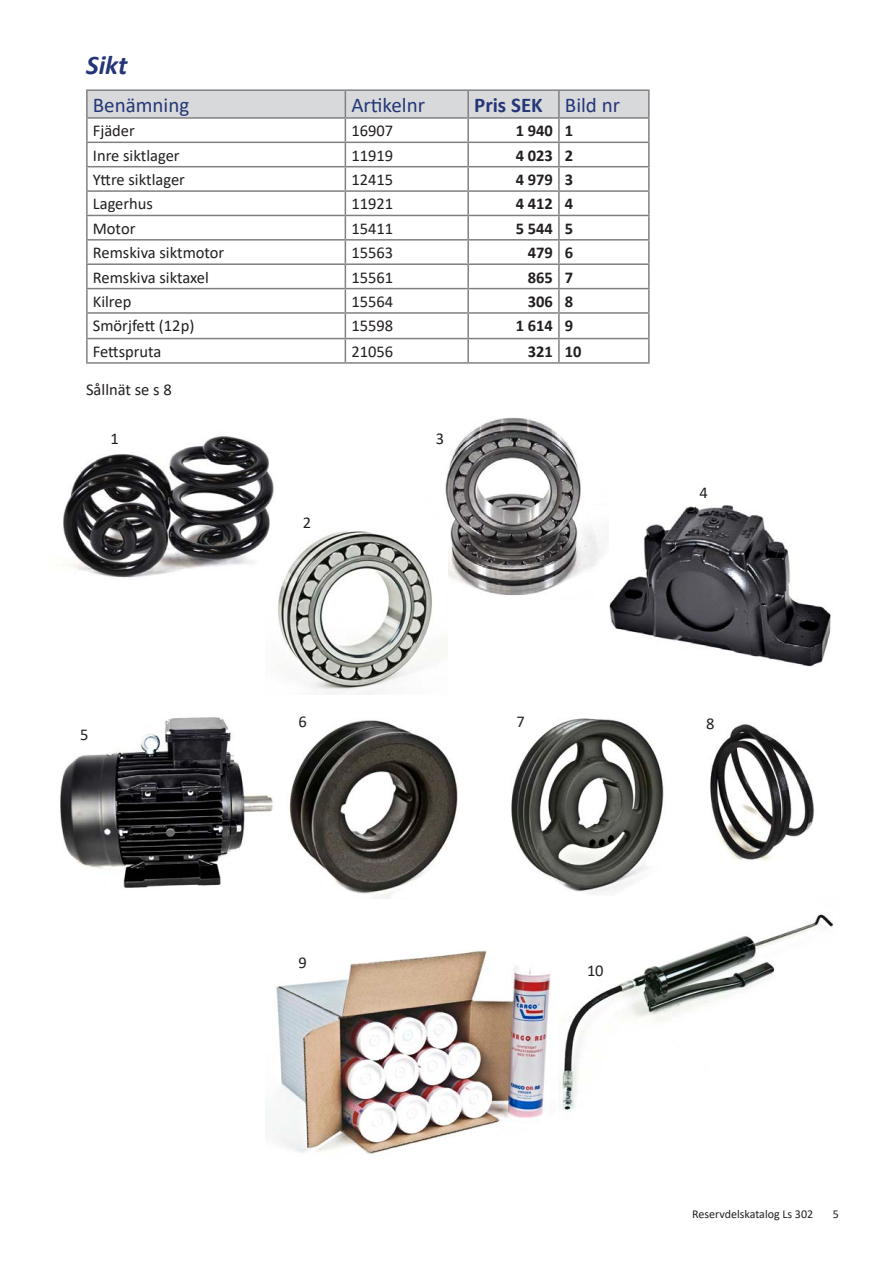
<style>
.page{position:relative;width:893px;height:1263px;background:#fff}
.page>*{position:absolute;margin:0;border:0;box-sizing:border-box;transform-origin:0 0}
.t1{font:italic 700 27px "Calibri";color:#243677}
.t2{font:21px "Calibri";color:#243677}
.t3{font:700 21px "Calibri";color:#243677}
.t4{font:16.5px "Calibri";color:#231f20}
.t5{font:700 16.5px "Calibri";color:#231f20}
.t6{font:12px "Calibri";color:#231f20}
</style>
<div class="page">
<hr style="left:86px;top:89px;width:259px;height:2px;background:#808083">
<hr style="left:86px;top:91px;width:2px;height:26px;background:#808083">
<hr style="left:345px;top:89px;width:123px;height:2px;background:#808083">
<hr style="left:468px;top:89px;width:91px;height:2px;background:#808083">
<hr style="left:559px;top:89px;width:91px;height:2px;background:#808083">
<hr style="left:648px;top:91px;width:2px;height:26px;background:#808083">
<hr style="left:86px;top:117px;width:259px;height:2px;background:#808083">
<hr style="left:86px;top:119px;width:2px;height:23px;background:#808083">
<hr style="left:559px;top:117px;width:91px;height:2px;background:#808083">
<hr style="left:648px;top:119px;width:2px;height:23px;background:#808083">
<hr style="left:86px;top:142px;width:259px;height:1px;background:#808083">
<hr style="left:86px;top:143px;width:2px;height:23px;background:#808083">
<hr style="left:559px;top:142px;width:91px;height:1px;background:#808083">
<hr style="left:648px;top:143px;width:2px;height:23px;background:#808083">
<hr style="left:86px;top:166px;width:259px;height:1px;background:#808083">
<hr style="left:86px;top:167px;width:2px;height:23px;background:#808083">
<hr style="left:559px;top:166px;width:91px;height:1px;background:#808083">
<hr style="left:648px;top:167px;width:2px;height:23px;background:#808083">
<hr style="left:86px;top:190px;width:259px;height:2px;background:#808083">
<hr style="left:86px;top:192px;width:2px;height:23px;background:#808083">
<hr style="left:559px;top:190px;width:91px;height:2px;background:#808083">
<hr style="left:648px;top:192px;width:2px;height:23px;background:#808083">
<hr style="left:86px;top:215px;width:259px;height:1px;background:#808083">
<hr style="left:86px;top:216px;width:2px;height:23px;background:#808083">
<hr style="left:559px;top:215px;width:91px;height:1px;background:#808083">
<hr style="left:648px;top:216px;width:2px;height:23px;background:#808083">
<hr style="left:86px;top:239px;width:259px;height:2px;background:#808083">
<hr style="left:86px;top:241px;width:2px;height:22px;background:#808083">
<hr style="left:559px;top:239px;width:91px;height:2px;background:#808083">
<hr style="left:648px;top:241px;width:2px;height:22px;background:#808083">
<hr style="left:86px;top:263px;width:259px;height:2px;background:#808083">
<hr style="left:86px;top:265px;width:2px;height:23px;background:#808083">
<hr style="left:559px;top:263px;width:91px;height:2px;background:#808083">
<hr style="left:648px;top:265px;width:2px;height:23px;background:#808083">
<hr style="left:86px;top:288px;width:259px;height:1px;background:#808083">
<hr style="left:86px;top:289px;width:2px;height:23px;background:#808083">
<hr style="left:559px;top:288px;width:91px;height:1px;background:#808083">
<hr style="left:648px;top:289px;width:2px;height:23px;background:#808083">
<hr style="left:86px;top:312px;width:259px;height:2px;background:#808083">
<hr style="left:86px;top:314px;width:2px;height:24px;background:#808083">
<hr style="left:559px;top:312px;width:91px;height:2px;background:#808083">
<hr style="left:648px;top:314px;width:2px;height:24px;background:#808083">
<hr style="left:86px;top:338px;width:259px;height:1px;background:#808083">
<hr style="left:86px;top:339px;width:2px;height:23px;background:#808083">
<svg style="left:87px;top:90px;width:562px;height:272px"></svg>
<hr style="left:468px;top:338px;width:91px;height:1px;background:#808083">
<hr style="left:467px;top:339px;width:2px;height:23px;background:#808083">
<hr style="left:559px;top:338px;width:91px;height:1px;background:#808083">
<hr style="left:558px;top:339px;width:2px;height:23px;background:#808083">
<hr style="left:648px;top:339px;width:2px;height:23px;background:#808083">
<hr style="left:86px;top:362px;width:259px;height:2px;background:#808083">
<hr style="left:345px;top:362px;width:123px;height:2px;background:#808083">
<hr style="left:468px;top:362px;width:91px;height:2px;background:#808083">
<hr style="left:559px;top:362px;width:91px;height:2px;background:#808083">
<img style="left:445px;top:417px;width:164px;height:179px">
<img style="left:277px;top:520px;width:170px;height:174px">
<img style="left:610px;top:505px;width:221px;height:162px">
<img style="left:60px;top:717px;width:213px;height:171px">
<img style="left:289px;top:720px;width:169px;height:178px">
<img style="left:511px;top:718px;width:153px;height:176px">
<img style="left:710px;top:724px;width:104px;height:137px">
<img style="left:265px;top:950px;width:286px;height:205px">
<img style="left:562px;top:914px;width:272px;height:196px">
<img style="left:62px;top:436px;width:218px;height:149px">
<p class="t1" style="left:86px;top:46px;width:43px">Sikt</p>
<p class="t2" style="left:93px;top:90px;width:98px">Benämning</p>
<p class="t2" style="left:351px;top:90px;width:75px">Artikelnr</p>
<p class="t3" style="left:474px;top:90px;width:70px">Pris SEK</p>
<p class="t2" style="left:565px;top:90px;width:57px">Bild nr</p>
<p class="t4" style="left:93px;top:119px;width:44px">Fjäder</p>
<p class="t4" style="left:351px;top:119px;width:43px">16907</p>
<p class="t5" style="left:516px;top:119px;width:39px">1 940</p>
<p class="t5" style="left:565px;top:119px;width:10px">1</p>
<p class="t4" style="left:93px;top:144px;width:88px">Inre siktlager</p>
<p class="t4" style="left:351px;top:144px;width:43px">11919</p>
<p class="t5" style="left:516px;top:144px;width:39px">4 023</p>
<p class="t5" style="left:565px;top:144px;width:10px">2</p>
<p class="t4" style="left:93px;top:168px;width:94px">Yttre siktlager</p>
<p class="t4" style="left:351px;top:168px;width:43px">12415</p>
<p class="t5" style="left:516px;top:168px;width:39px">4 979</p>
<p class="t5" style="left:565px;top:168px;width:10px">3</p>
<p class="t4" style="left:93px;top:192px;width:62px">Lagerhus</p>
<p class="t4" style="left:351px;top:192px;width:43px">11921</p>
<p class="t5" style="left:516px;top:192px;width:39px">4 412</p>
<p class="t5" style="left:565px;top:192px;width:10px">4</p>
<p class="t4" style="left:93px;top:217px;width:44px">Motor</p>
<p class="t4" style="left:351px;top:217px;width:43px">15411</p>
<p class="t5" style="left:516px;top:217px;width:39px">5 544</p>
<p class="t5" style="left:565px;top:217px;width:10px">5</p>
<p class="t4" style="left:93px;top:241px;width:133px">Remskiva siktmotor</p>
<p class="t4" style="left:351px;top:241px;width:43px">15563</p>
<p class="t5" style="left:528px;top:241px;width:27px">479</p>
<p class="t5" style="left:565px;top:241px;width:10px">6</p>
<p class="t4" style="left:93px;top:266px;width:118px">Remskiva siktaxel</p>
<p class="t4" style="left:351px;top:266px;width:43px">15561</p>
<p class="t5" style="left:528px;top:265px;width:27px">865</p>
<p class="t5" style="left:565px;top:265px;width:10px">7</p>
<p class="t4" style="left:93px;top:290px;width:40px">Kilrep</p>
<p class="t4" style="left:351px;top:290px;width:43px">15564</p>
<p class="t5" style="left:528px;top:290px;width:27px">306</p>
<p class="t5" style="left:565px;top:290px;width:10px">8</p>
<p class="t4" style="left:93px;top:314px;width:103px">Smörjfett (12p)</p>
<p class="t4" style="left:351px;top:314px;width:43px">15598</p>
<p class="t5" style="left:516px;top:314px;width:39px">1 614</p>
<p class="t5" style="left:565px;top:314px;width:10px">9</p>
<p class="t4" style="left:93px;top:340px;width:70px">Fettspruta</p>
<p class="t4" style="left:351px;top:340px;width:43px">21056</p>
<p class="t5" style="left:528px;top:340px;width:27px">321</p>
<p class="t5" style="left:565px;top:340px;width:18px">10</p>
<p class="t4" style="left:86px;top:378px;width:87px">Sållnät se s 8</p>
<p class="t4" style="left:111px;top:427px;width:10px">1</p>
<p class="t4" style="left:80px;top:723px;width:10px">5</p>
<p class="t4" style="left:303px;top:511px;width:10px">2</p>
<p class="t4" style="left:436px;top:427px;width:10px">3</p>
<p class="t4" style="left:700px;top:481px;width:10px">4</p>
<p class="t4" style="left:298px;top:710px;width:10px">6</p>
<p class="t4" style="left:516px;top:710px;width:10px">7</p>
<p class="t4" style="left:706px;top:712px;width:10px">8</p>
<p class="t4" style="left:298px;top:951px;width:10px">9</p>
<p class="t4" style="left:587px;top:959px;width:18px">10</p>
<p class="t6" style="left:692px;top:1206px;width:122px">Reservdelskatalog Ls 302</p>
<p class="t6" style="left:833px;top:1206px;width:8px">5</p>
</div>
